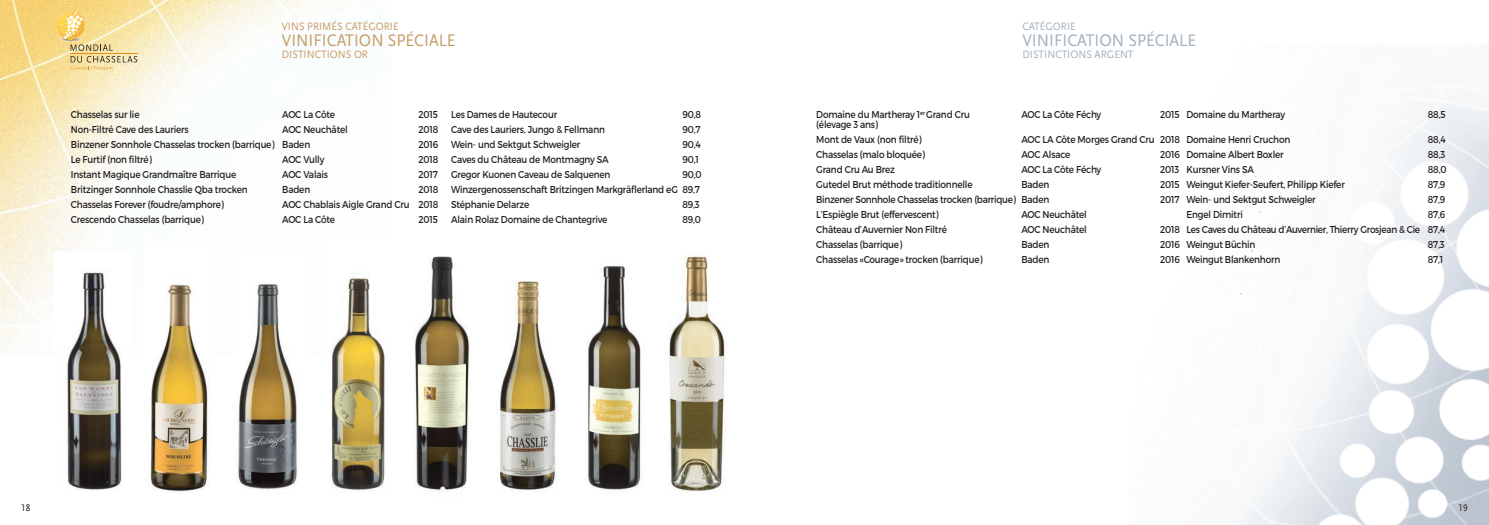
<style>
.page{position:relative;width:1489px;height:525px;background:#fff}
.page>*{position:absolute;margin:0;border:0;box-sizing:border-box;transform-origin:0 0}
.t1{font:17.5px "Scala Sans LF";color:#c69c65;scale:.93 1}
.t2{font:17.5px "Scala Sans LF";color:#a3b0bf;scale:.93 1}
.t3{font:11.25px "Scala Sans LF";color:#c69c65;scale:.93 1}
.t4{font:11.25px "Scala Sans LF";color:#a3b0bf;scale:.93 1}
.t5{font:10px/15px "Montserrat";letter-spacing:-.02em;color:#231f20;scale:.89 1}
.t6{font:10px "Scala Sans LF";color:#231f20;scale:.93 1}
</style>
<div class="page">
<img style="left:1235px;top:65px;width:253px;height:459px">
<img style="left:0;top:0;width:306px;height:355px">
<svg style="left:56px;top:11px;width:81px;height:59px;background:#eed693"></svg>
<img style="left:55px;top:252px;width:77px;height:238px">
<img style="left:143px;top:241px;width:70px;height:251px">
<img style="left:233px;top:255px;width:72px;height:235px">
<img style="left:331px;top:276px;width:54px;height:214px">
<img style="left:500px;top:281px;width:58px;height:211px">
<img style="left:587px;top:266px;width:54px;height:225px">
<img style="left:414px;top:256px;width:56px;height:236px">
<img style="left:669px;top:255px;width:58px;height:236px">
<p class="t3" style="left:282px;top:20px;width:127px">VINS PRIMÉS CATÉGORIE</p>
<h1 class="t1" style="left:282px;top:31px;width:188px">VINIFICATION SPÉCIALE</h1>
<p class="t3" style="left:282px;top:49px;width:94px">DISTINCTIONS OR</p>
<p class="t5" style="left:71px;top:107px;width:79px">Chasselas sur lie</p>
<p class="t5" style="left:282px;top:107px;width:61px">AOC La Côte</p>
<p class="t5" style="left:418px;top:107px;width:23px">2015</p>
<p class="t5" style="left:451px;top:107px;width:121px">Les Dames de Hautecour</p>
<p class="t5" style="left:682px;top:107px;width:22px">90,8</p>
<p class="t5" style="left:71px;top:122px;width:134px">Non-Filtré Cave des Lauriers</p>
<p class="t5" style="left:282px;top:122px;width:75px">AOC Neuchâtel</p>
<p class="t5" style="left:418px;top:122px;width:24px">2018</p>
<p class="t5" style="left:451px;top:122px;width:174px">Cave des Lauriers, Jungo &amp; Fellmann</p>
<p class="t5" style="left:682px;top:122px;width:22px">90,7</p>
<p class="t5" style="left:71px;top:137px;width:270px">Binzener Sonnhole Chasselas trocken (barrique) Baden</p>
<p class="t5" style="left:418px;top:137px;width:24px">2016</p>
<p class="t5" style="left:451px;top:137px;width:147px">Wein- und Sektgut Schweigler</p>
<p class="t5" style="left:682px;top:137px;width:22px">90,4</p>
<p class="t5" style="left:71px;top:152px;width:92px">Le Furtif (non filtré)</p>
<p class="t5" style="left:282px;top:152px;width:49px">AOC Vully</p>
<p class="t5" style="left:418px;top:152px;width:24px">2018</p>
<p class="t5" style="left:451px;top:152px;width:179px">Caves du Château de Montmagny SA</p>
<p class="t5" style="left:682px;top:152px;width:20px">90,1</p>
<p class="t5" style="left:71px;top:167px;width:187px">Instant Magique Grandmaître Barrique</p>
<p class="t5" style="left:282px;top:167px;width:53px">AOC Valais</p>
<p class="t5" style="left:418px;top:167px;width:23px">2017</p>
<p class="t5" style="left:451px;top:167px;width:181px">Gregor Kuonen Caveau de Salquenen</p>
<p class="t5" style="left:682px;top:167px;width:23px">90,0</p>
<p class="t5" style="left:71px;top:182px;width:200px">Britzinger Sonnhole Chasslie Qba trocken</p>
<p class="t5" style="left:282px;top:182px;width:33px">Baden</p>
<p class="t5" style="left:418px;top:182px;width:24px">2018</p>
<p class="t5" style="left:451px;top:182px;width:281px">Winzergenossenschaft Britzingen Markgräflerland eG 89,7</p>
<p class="t5" style="left:71px;top:197px;width:173px">Chasselas Forever (foudre/amphore)</p>
<p class="t5" style="left:282px;top:197px;width:177px">AOC Chablais Aigle Grand Cru 2018</p>
<p class="t5" style="left:451px;top:197px;width:89px">Stéphanie Delarze</p>
<p class="t5" style="left:682px;top:197px;width:21px">89,3</p>
<p class="t5" style="left:71px;top:212px;width:151px">Crescendo Chasselas (barrique)</p>
<p class="t5" style="left:282px;top:212px;width:61px">AOC La Côte</p>
<p class="t5" style="left:418px;top:212px;width:23px">2015</p>
<p class="t5" style="left:451px;top:212px;width:177px">Alain Rolaz Domaine de Chantegrive</p>
<p class="t5" style="left:682px;top:212px;width:22px">89,0</p>
<p class="t4" style="left:1022px;top:20px;width:59px">CATÉGORIE</p>
<h1 class="t2" style="left:1022px;top:31px;width:188px">VINIFICATION SPÉCIALE</h1>
<p class="t4" style="left:1022px;top:49px;width:121px">DISTINCTIONS ARGENT</p>
<p class="t5" style="left:816px;top:107px;width:174px">Domaine du Martheray 1<sup>er</sup> Grand Cru</p>
<p class="t5" style="left:1021px;top:107px;width:91px">AOC La Côte Féchy</p>
<p class="t5" style="left:1160px;top:107px;width:142px">2015 Domaine du Martheray</p>
<p class="t5" style="left:1427px;top:107px;width:21px">88,5</p>
<p class="t5" style="left:816px;top:117px;width:120px">(élevage 3 ans)<br>Mont de Vaux (non filtré)</p>
<p class="t5" style="left:1021px;top:132px;width:304px">AOC LA Côte Morges Grand Cru 2018 Domaine Henri Cruchon</p>
<p class="t5" style="left:1427px;top:132px;width:22px">88,4</p>
<p class="t5" style="left:816px;top:147px;width:124px">Chasselas (malo bloquée)</p>
<p class="t5" style="left:1021px;top:147px;width:56px">AOC Alsace</p>
<p class="t5" style="left:1160px;top:147px;width:140px">2016 Domaine Albert Boxler</p>
<p class="t5" style="left:1427px;top:147px;width:21px">88,3</p>
<p class="t5" style="left:816px;top:162px;width:90px">Grand Cru Au Brez</p>
<p class="t5" style="left:1021px;top:162px;width:91px">AOC La Côte Féchy</p>
<p class="t5" style="left:1160px;top:162px;width:107px">2013 Kursner Vins SA</p>
<p class="t5" style="left:1427px;top:162px;width:22px">88,0</p>
<p class="t5" style="left:816px;top:177px;width:177px">Gutedel Brut méthode traditionnelle</p>
<p class="t5" style="left:1021px;top:177px;width:33px">Baden</p>
<p class="t5" style="left:1160px;top:177px;width:209px">2015 Weingut Kiefer-Seufert, Philipp Kiefer</p>
<p class="t5" style="left:1427px;top:177px;width:21px">87,9</p>
<p class="t5" style="left:816px;top:192px;width:263px">Binzener Sonnhole Chasselas trocken (barrique) Baden</p>
<p class="t5" style="left:1160px;top:192px;width:176px">2017 Wein- und Sektgut Schweigler</p>
<p class="t5" style="left:1427px;top:192px;width:21px">87,9</p>
<p class="t5" style="left:816px;top:207px;width:139px">L’Espiègle Brut (effervescent)</p>
<p class="t5" style="left:1021px;top:207px;width:75px">AOC Neuchâtel</p>
<p class="t5" style="left:1186px;top:207px;width:65px">Engel Dimitri</p>
<p class="t5" style="left:1427px;top:207px;width:21px">87,6</p>
<p class="t5" style="left:816px;top:222px;width:148px">Château d’Auvernier Non Filtré</p>
<p class="t5" style="left:1021px;top:222px;width:75px">AOC Neuchâtel</p>
<p class="t5" style="left:1160px;top:222px;width:322px">2018 Les Caves du Château d’Auvernier, Thierry Grosjean &amp; Cie 87,4</p>
<p class="t5" style="left:816px;top:237px;width:98px">Chasselas (barrique)</p>
<p class="t5" style="left:1021px;top:237px;width:33px">Baden</p>
<p class="t5" style="left:1160px;top:237px;width:109px">2016 Weingut Büchin</p>
<p class="t5" style="left:1427px;top:237px;width:20px">87,3</p>
<p class="t5" style="left:816px;top:252px;width:188px">Chasselas «Courage» trocken (barrique)</p>
<p class="t5" style="left:1021px;top:252px;width:33px">Baden</p>
<p class="t5" style="left:1160px;top:252px;width:136px">2016 Weingut Blankenhorn</p>
<p class="t5" style="left:1427px;top:252px;width:19px">87,1</p>
<p class="t6" style="left:21px;top:502px;width:11px">18</p>
<p class="t6" style="left:1458px;top:502px;width:11px">19</p>
</div>
